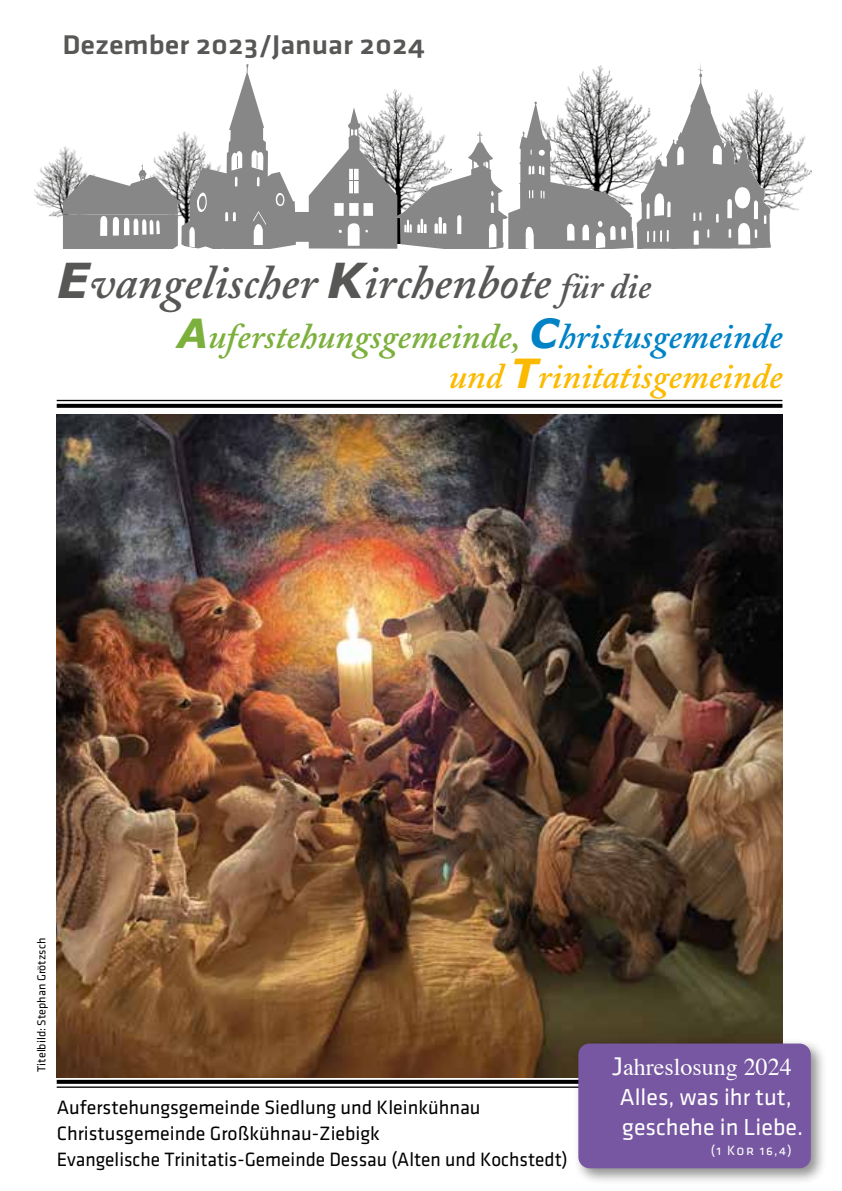
<style>
.page{position:relative;width:842px;height:1191px;background:#fff}
.page>*{position:absolute;margin:0;border:0;box-sizing:border-box;transform-origin:0 0}
.t1{font:italic 600 48px "Adobe Caslon Pro";color:#575756}
.t2{font:italic 600 36px/40px "Adobe Caslon Pro";color:#7cb03c;text-align:right}
.t3{font:28px "Klavika Medium OSF";color:#575756;scale:1.08 1}
.t4{font:24px/30px "Klavika";color:#fff}
.t5{font:24px "Times";color:#fff}
.t6{font:20px/26px "Klavika";color:#000}
.t7{font:14px "Klavika Reg Caps SC";color:#fff}
.t8{font:12px "Klavika";color:#000}
.s1{font-family:"Verdana";font-weight:700}
.s2{font-size:36px}
.s3{font-family:"Verdana";font-weight:700;font-size:40px}
.s4{font-family:"Verdana";font-weight:700;font-size:40px;color:#0082c6}
.s5{color:#0082c6}
.s6{color:#fbba00}
.s7{font-family:"Verdana";font-weight:700;font-size:40px;color:#fbba00}
.s8{font-family:"Verdana"}
</style>
<div class="page">
<img style="left:34px;top:149px;width:29px;height:69px">
<img style="left:771px;top:96px;width:40px;height:115px">
<svg style="left:63px;top:63px;width:708px;height:186px"></svg>
<hr style="left:57px;top:400px;width:725px;height:1px;background:#000">
<svg style="left:57px;top:404px;width:725px;height:4px;fill:#000"></svg>
<svg style="left:57px;top:1079px;width:516px;height:4px;fill:#000"></svg>
<hr style="left:57px;top:1086px;width:725px;height:1px;background:#000">
<img style="left:57px;top:414px;width:725px;height:663px">
<div style="left:573px;top:1038px;width:254px;height:147px;background:#000;opacity:.44"></div>
<div style="left:578px;top:1043px;width:233px;height:125px;background:#7757a1;border-radius:11px"></div>
<div style="left:61px;top:32px;width:371px;height:37px;background:#fff"></div>
<h3 class="t3" style="left:62px;top:29px;width:337px">Dezember 2023/Januar 2024</h3>
<h1 class="t1" style="left:57px;top:253px;width:596px"><span class="s1">E</span>vangelischer <span class="s1">K</span>irchenbote <span class="s2">für die</span></h1>
<h2 class="t2" style="left:177px;top:316px;width:607px"><span class="s3">A</span>uferstehungsgemeinde, <span class="s4">C</span><span class="s5">hristusgemeinde </span><span class="s6">und</span> <span class="s7">T</span><span class="s6">rinitatisgemeinde</span></h2>
<p class="t8" style="left:35px;top:1071px;width:135px;rotate:-90deg">Titelbild: Stephan Grötzsch</p>
<p class="t6" style="left:57px;top:1094px;width:513px">Auferstehungsgemeinde Siedlung und Kleinkühnau<br>Christusgemeinde Großkühnau-Ziebigk<br>Evangelische Trinitatis-Gemeinde Dessau (Alten und Kochstedt)</p>
<p class="t5" style="left:612px;top:1044px;width:181px"><span class="s8">J</span>ahreslosung 2024</p>
<p class="t4" style="left:620px;top:1082px;width:185px">Alles, was ihr tut, geschehe in Liebe.</p>
<p class="t7" style="left:711px;top:1143px;width:83px">(1 Kor 16,4)</p>
</div>
